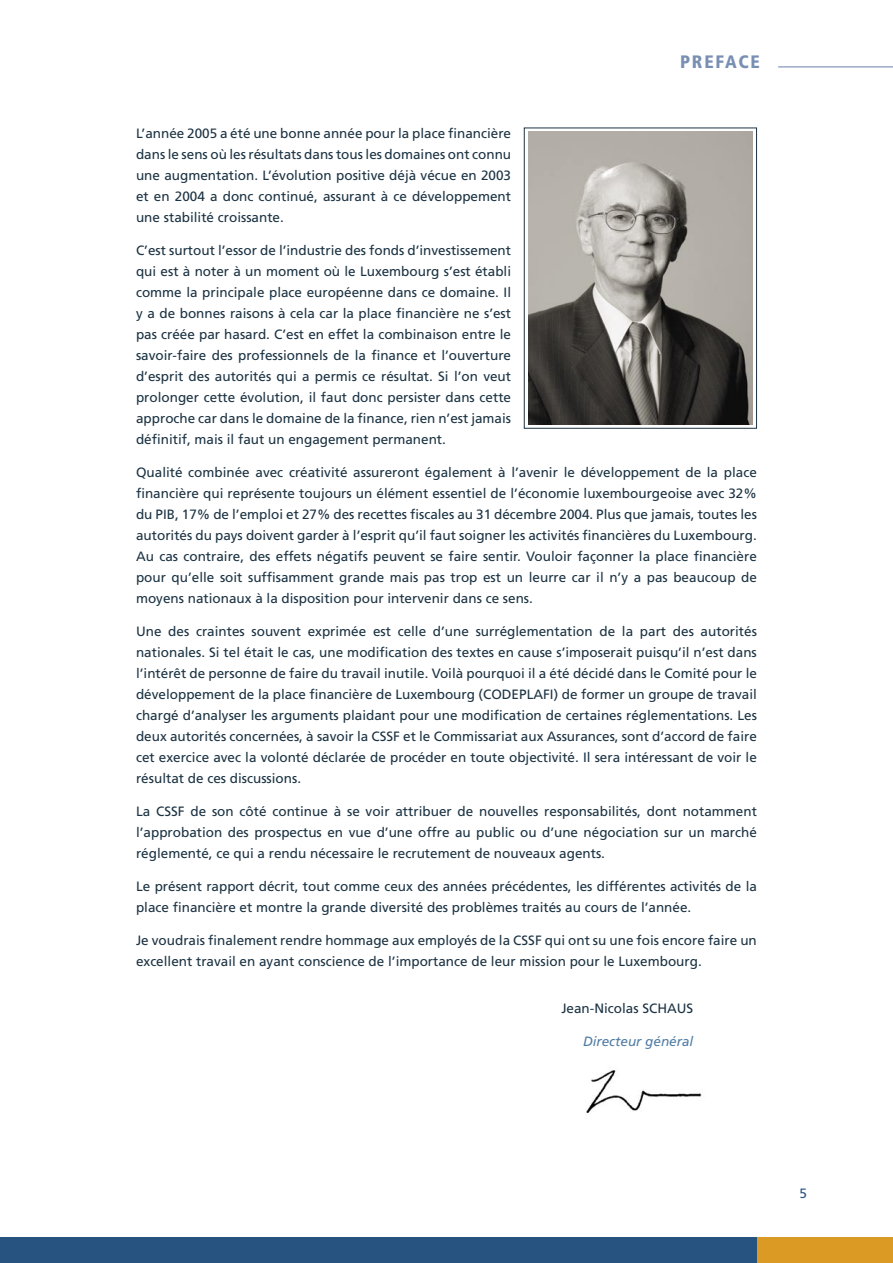
<style>
.page{position:relative;width:893px;height:1263px;background:#fff}
.page>*{position:absolute;margin:0;border:0;box-sizing:border-box;transform-origin:0 0}
.tête_de_chapitre{font:900 condensed 18px "Frutiger";letter-spacing:.1em;color:#788fb3}
.txt{font:13.5px/21px "Frutiger";color:#1c3343;text-align:justify}
.txt-2{font:italic 13.5px "Frutiger";color:#507ca5}
.t1{font:13.5px "Frutiger";color:#275380}
</style>
<div class="page">
<hr style="left:778px;top:66px;width:115px;height:1px;background:#788fb3">
<div style="left:757px;top:1237px;width:136px;height:26px;background:#da9a23"></div>
<div style="left:0;top:1237px;width:757px;height:26px;background:#275380"></div>
<div style="left:524px;top:128px;width:233px;height:301px;border:1px solid #1c3343"></div>
<img style="left:528px;top:132px;width:225px;height:292px">
<img style="left:586px;top:1070px;width:116px;height:43px">
<p class="tête_de_chapitre" style="left:680px;top:50px;width:81px">PREFACE</p>
<p class="txt" style="left:136px;top:123px;width:377px">L’année 2005 a été une bonne année pour la place financière dans le sens où les résultats dans tous les domaines ont connu une augmentation. L’évolution positive déjà vécue en 2003 et en 2004 a donc continué, assurant à ce développement une stabilité croissante.</p>
<p class="txt" style="left:136px;top:240px;width:377px">C’est surtout l’essor de l’industrie des fonds d’investissement qui est à noter à un moment où le Luxembourg s’est établi comme la principale place européenne dans ce domaine. Il y a de bonnes raisons à cela car la place financière ne s’est pas créée par hasard. C’est en effet la combinaison entre le savoir-faire des professionnels de la finance et l’ouverture d’esprit des autorités qui a permis ce résultat. Si l’on veut prolonger cette évolution, il faut donc persister dans cette approche car dans le domaine de la finance, rien n’est jamais définitif, mais il faut un engagement permanent.</p>
<p class="txt" style="left:136px;top:462px;width:622px">Qualité combinée avec créativité assureront également à l’avenir le développement de la place financière qui représente toujours un élément essentiel de l’économie luxembourgeoise avec 32% du PIB, 17% de l’emploi et 27% des recettes fiscales au 31 décembre 2004. Plus que jamais, toutes les autorités du pays doivent garder à l’esprit qu’il faut soigner les activités financières du Luxembourg.<br>Au cas contraire, des effets négatifs peuvent se faire sentir. Vouloir façonner la place financière pour qu’elle soit suffisamment grande mais pas trop est un leurre car il n’y a pas beaucoup de moyens nationaux à la disposition pour intervenir dans ce sens.</p>
<p class="txt" style="left:136px;top:621px;width:622px">Une des craintes souvent exprimée est celle d’une surréglementation de la part des autorités nationales. Si tel était le cas, une modification des textes en cause s’imposerait puisqu’il n’est dans l’intérêt de personne de faire du travail inutile. Voilà pourquoi il a été décidé dans le Comité pour le développement de la place financière de Luxembourg (CODEPLAFI) de former un groupe de travail chargé d’analyser les arguments plaidant pour une modification de certaines réglementations. Les deux autorités concernées, à savoir la CSSF et le Commissariat aux Assurances, sont d’accord de faire cet exercice avec la volonté déclarée de procéder en toute objectivité. Il sera intéressant de voir le résultat de ces discussions.</p>
<p class="txt" style="left:136px;top:801px;width:622px">La CSSF de son côté continue à se voir attribuer de nouvelles responsabilités, dont notamment l’approbation des prospectus en vue d’une offre au public ou d’une négociation sur un marché réglementé, ce qui a rendu nécessaire le recrutement de nouveaux agents.</p>
<p class="txt" style="left:136px;top:876px;width:622px">Le présent rapport décrit, tout comme ceux des années précédentes, les différentes activités de la place financière et montre la grande diversité des problèmes traités au cours de l’année.</p>
<p class="txt" style="left:136px;top:930px;width:622px">Je voudrais finalement rendre hommage aux employés de la CSSF qui ont su une fois encore faire un excellent travail en ayant conscience de l’importance de leur mission pour le Luxembourg.</p>
<p class="txt" style="left:561px;top:997px;width:134px">Jean-Nicolas SCHAUS</p>
<p class="txt-2" style="left:583px;top:1033px;width:112px">Directeur général</p>
<p class="t1" style="left:799px;top:1185px;width:9px">5</p>
</div>
